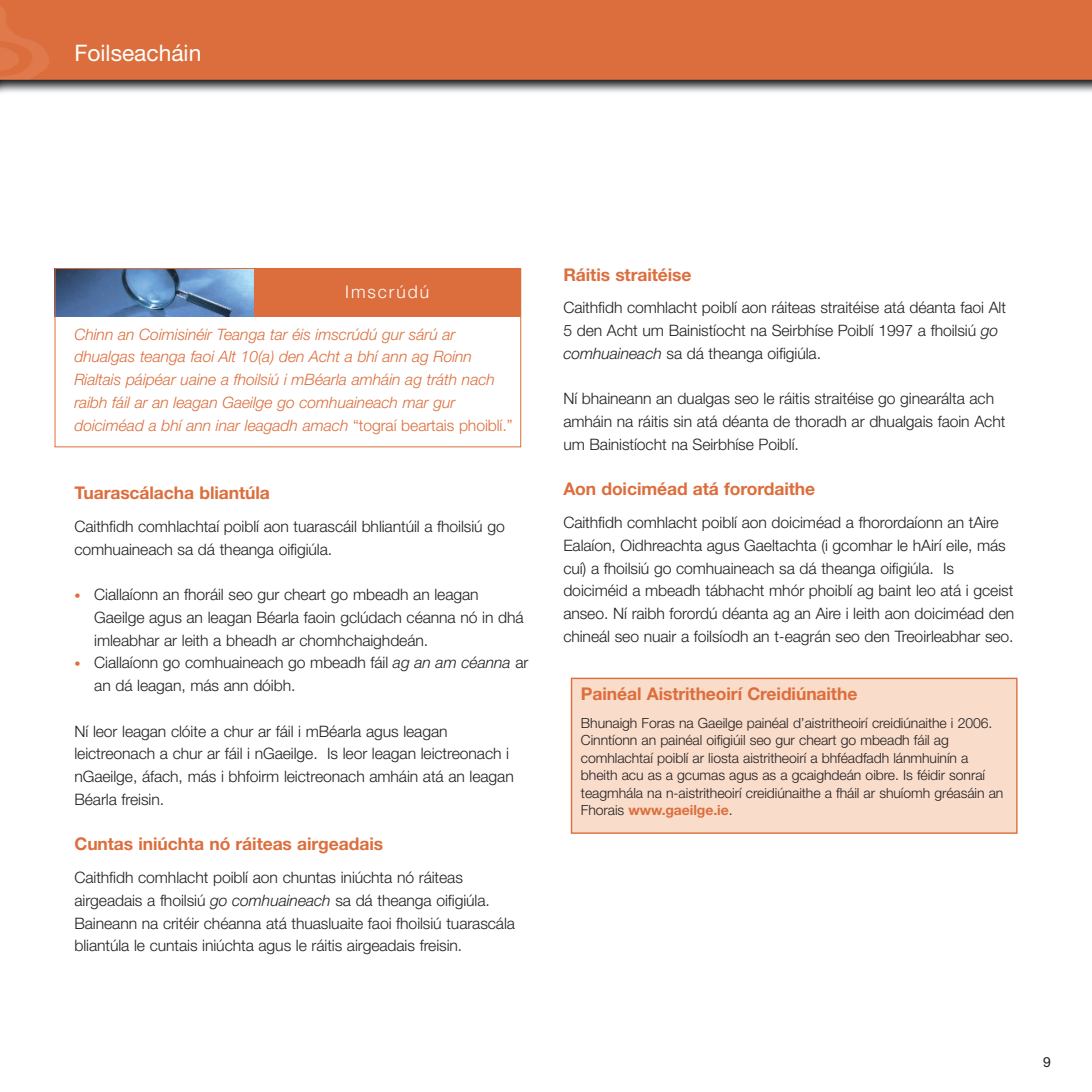
<style>
.page{position:relative;width:1092px;height:1092px;background:#fff}
.page>*{position:absolute;margin:0;border:0;box-sizing:border-box;transform-origin:0 0}
.t1{font:22.75px "Helvetica Neue LT";color:#fff}
.t2{font:700 17.5px "Helvetica Neue LT";letter-spacing:-.005em;color:#dc6e3d}
.t3{font:300 17.5px "Helvetica Neue LT";letter-spacing:.11em;color:#fff}
.t4{font:300 15.75px/22.8px "Helvetica Neue LT";letter-spacing:-.005em;color:#231f20}
.t5{font:italic 300 15.75px/22.8px "Helvetica Neue LT";letter-spacing:-.005em;color:#dc6e3d}
.t6{font:300 14px/17.5px "Helvetica Neue LT";letter-spacing:-.005em;color:#231f20}
.t7{font:14px "Helvetica Neue LT";color:#231f20}
.s1{font-style:normal}
.s2{font-size:12.25px;color:#dc6e3d}
.s3{font-style:italic}
.s4{font-weight:700;color:#dc6e3d}
</style>
<div class="page">
<div style="left:55px;top:268px;width:466px;height:49px;background:#dc6e3d"></div>
<img style="left:57px;top:270px;width:197px;height:47px">
<div style="left:55px;top:268px;width:466px;height:179px;border:1px solid #dc6e3d"></div>
<img style="left:0;top:0;width:1091px;height:93px">
<div style="left:572px;top:679px;width:444px;height:153px;background:#f9dcca"></div>
<div style="left:570px;top:677px;width:447px;height:156px;border:1px solid #dc6e3d"></div>
<h1 class="t1" style="left:74px;top:45px;width:128px">Foilseacháin</h1>
<p class="t3" style="left:345px;top:285px;width:85px">Imscrúdú</p>
<p class="t5" style="left:74px;top:324px;width:439px">Chinn an Coimisinéir Teanga tar éis imscrúdú gur sárú ar dhualgas teanga faoi Alt 10(a) den Acht a bhí ann ag Roinn Rialtais páipéar uaine a fhoilsiú i mBéarla amháin ag tráth nach raibh fáil ar an leagan Gaeilge go comhuaineach mar gur doiciméad a bhí ann inar leagadh amach <span class="s1">“tograí beartais phoiblí.”</span></p>
<p class="t2" style="left:74px;top:486px;width:197px">Tuarascálacha bliantúla</p>
<p class="t4" style="left:74px;top:516px;width:432px">Caithfidh comhlachtaí poiblí aon tuarascáil bhliantúil a fhoilsiú go comhuaineach sa dá theanga oifigiúla.</p>
<p class="t4" style="left:94px;top:584px;width:431px;text-indent:-20px"><span class="s2">•</span> Ciallaíonn an fhoráil seo gur cheart go mbeadh an leagan<br>Gaeilge agus an leagan Béarla faoin gclúdach céanna nó in dhá imleabhar ar leith a bheadh ar chomhchaighdeán.</p>
<p class="t4" style="left:94px;top:653px;width:435px;text-indent:-20px"><span class="s2">•</span> Ciallaíonn go comhuaineach go mbeadh fáil <span class="s3">ag an am céanna</span> ar an dá leagan, más ann dóibh.</p>
<p class="t4" style="left:74px;top:721px;width:441px">Ní leor leagan clóite a chur ar fáil i mBéarla agus leagan leictreonach a chur ar fáil i nGaeilge. Is leor leagan leictreonach i nGaeilge, áfach, más i bhfoirm leictreonach amháin atá an leagan Béarla freisin.</p>
<p class="t2" style="left:74px;top:837px;width:310px">Cuntas iniúchta nó ráiteas airgeadais</p>
<p class="t4" style="left:74px;top:867px;width:442px">Caithfidh comhlacht poiblí aon chuntas iniúchta nó ráiteas airgeadais a fhoilsiú <span class="s3">go comhuaineach</span> sa dá theanga oifigiúla.<br>Baineann na critéir chéanna atá thuasluaite faoi fhoilsiú tuarascála bliantúla le cuntais iniúchta agus le ráitis airgeadais freisin.</p>
<p class="t2" style="left:563px;top:268px;width:130px">Ráitis straitéise</p>
<p class="t4" style="left:563px;top:298px;width:444px">Caithfidh comhlacht poiblí aon ráiteas straitéise atá déanta faoi Alt<br>5 den Acht um Bainistíocht na Seirbhíse Poiblí 1997 a fhoilsiú <span class="s3">go comhuaineach</span> sa dá theanga oifigiúla.</p>
<p class="t4" style="left:563px;top:389px;width:443px">Ní bhaineann an dualgas seo le ráitis straitéise go ginearálta ach amháin na ráitis sin atá déanta de thoradh ar dhualgais faoin Acht um Bainistíocht na Seirbhíse Poiblí.</p>
<p class="t2" style="left:563px;top:483px;width:253px">Aon doiciméad atá forordaithe</p>
<p class="t4" style="left:563px;top:512px;width:452px">Caithfidh comhlacht poiblí aon doiciméad a fhorordaíonn an tAire Ealaíon, Oidhreachta agus Gaeltachta (i gcomhar le hAirí eile, más cuí) a fhoilsiú go comhuaineach sa dá theanga oifigiúla. Is doiciméid a mbeadh tábhacht mhór phoiblí ag baint leo atá i gceist anseo. Ní raibh forordú déanta ag an Aire i leith aon doiciméad den chineál seo nuair a foilsíodh an t-eagrán seo den Treoirleabhar seo.</p>
<p class="t2" style="left:581px;top:687px;width:278px">Painéal Aistritheoirí Creidiúnaithe</p>
<p class="t6" style="left:581px;top:715px;width:424px">Bhunaigh Foras na Gaeilge painéal d’aistritheoirí creidiúnaithe i 2006.<br>Cinntíonn an painéal oifigiúil seo gur cheart go mbeadh fáil ag comhlachtaí poiblí ar liosta aistritheoirí a bhféadfadh lánmhuinín a bheith acu as a gcumas agus as a gcaighdeán oibre. Is féidir sonraí teagmhála na n-aistritheoirí creidiúnaithe a fháil ar shuíomh gréasáin an Fhorais <span class="s4">www.gaeilge.ie</span>.</p>
<p class="t7" style="left:1042px;top:1057px;width:9px">9</p>
</div>
